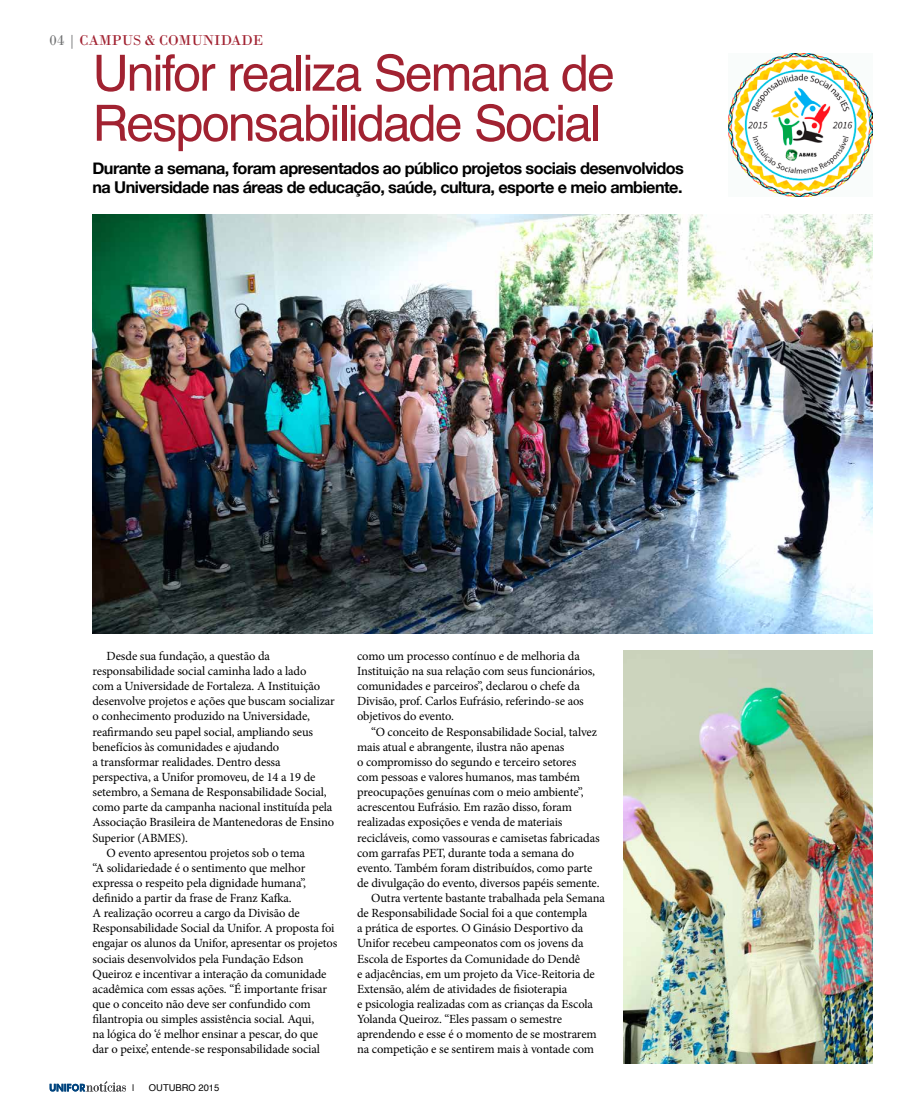
<style>
.page{position:relative;width:922px;height:1117px;background:#fff}
.page>*{position:absolute;margin:0;border:0;box-sizing:border-box;transform-origin:0 0}
.t1{font:50px/50px "Helvetica";letter-spacing:-.04em;color:#a12231}
.t2{font:700 16.25px/18.8px "Helvetica Neue";letter-spacing:-.035em;color:#000}
.t3{font:15px "Bodoni";color:#a12231}
.t4{font:12.5px/15.1px "Minion Pro";letter-spacing:-.01em;color:#000}
.t5{font:9.38px "Helvetica";color:#000}
.s1{color:#707172}
</style>
<div class="page">
<img style="left:92px;top:214px;width:780px;height:419px">
<img style="left:623px;top:650px;width:249px;height:413px">
<img style="left:728px;top:53px;width:144px;height:144px">
<svg style="left:50px;top:1081px;width:76px;height:10px"></svg>
<p class="t3" style="left:50px;top:31px;width:215px"><span class="s1">04 |</span> CAMPUS &amp; COMUNIDADE</p>
<h1 class="t1" style="left:92px;top:50px;width:524px">Unifor realiza Semana de<br>Responsabilidade Social</h1>
<h2 class="t2" style="left:92px;top:159px;width:593px">Durante a semana, foram apresentados ao público projetos sociais desenvolvidos na Universidade nas áreas de educação, saúde, cultura, esporte e meio ambiente.</h2>
<p class="t4" style="left:107px;top:648px;width:165px">Desde sua fundação, a questão da</p>
<p class="t4" style="left:92px;top:663px;width:215px">responsabilidade social caminha lado a lado</p>
<p class="t4" style="left:92px;top:678px;width:229px">com a Universidade de Fortaleza. A Instituição</p>
<p class="t4" style="left:92px;top:693px;width:244px">desenvolve projetos e ações que buscam socializar</p>
<p class="t4" style="left:92px;top:708px;width:219px">o conhecimento produzido na Universidade,</p>
<p class="t4" style="left:92px;top:723px;width:222px">reafirmando seu papel social, ampliando seus</p>
<p class="t4" style="left:92px;top:739px;width:188px">benefícios às comunidades e ajudando</p>
<p class="t4" style="left:92px;top:754px;width:190px">a transformar realidades. Dentro dessa</p>
<p class="t4" style="left:92px;top:769px;width:224px">perspectiva, a Unifor promoveu, de 14 a 19 de</p>
<p class="t4" style="left:92px;top:784px;width:236px">setembro, a Semana de Responsabilidade Social,</p>
<p class="t4" style="left:92px;top:799px;width:241px">como parte da campanha nacional instituída pela</p>
<p class="t4" style="left:92px;top:814px;width:243px">Associação Brasileira de Mantenedoras de Ensino</p>
<p class="t4" style="left:92px;top:829px;width:97px">Superior (ABMES).</p>
<p class="t4" style="left:107px;top:844px;width:200px">O evento apresentou projetos sob o tema</p>
<p class="t4" style="left:92px;top:860px;width:214px">“A solidariedade é o sentimento que melhor</p>
<p class="t4" style="left:92px;top:875px;width:215px">expressa o respeito pela dignidade humana”,</p>
<p class="t4" style="left:92px;top:890px;width:201px">definido a partir da frase de Franz Kafka.</p>
<p class="t4" style="left:92px;top:905px;width:209px">A realização ocorreu a cargo da Divisão de</p>
<p class="t4" style="left:92px;top:920px;width:243px">Responsabilidade Social da Unifor. A proposta foi</p>
<p class="t4" style="left:92px;top:935px;width:246px">engajar os alunos da Unifor, apresentar os projetos</p>
<p class="t4" style="left:92px;top:950px;width:212px">sociais desenvolvidos pela Fundação Edson</p>
<p class="t4" style="left:92px;top:965px;width:235px">Queiroz e incentivar a interação da comunidade</p>
<p class="t4" style="left:92px;top:981px;width:236px">acadêmica com essas ações. “É importante frisar</p>
<p class="t4" style="left:92px;top:996px;width:220px">que o conceito não deve ser confundido com</p>
<p class="t4" style="left:92px;top:1011px;width:223px">filantropia ou simples assistência social. Aqui,</p>
<p class="t4" style="left:92px;top:1026px;width:227px">na lógica do ‘é melhor ensinar a pescar, do que</p>
<p class="t4" style="left:92px;top:1041px;width:229px">dar o peixe’, entende-se responsabilidade social</p>
<p class="t5" style="left:132px;top:1080px;width:4px">|</p>
<p class="t5" style="left:149px;top:1080px;width:72px">OUTUBRO 2015</p>
<p class="t4" style="left:357px;top:648px;width:239px">como um processo contínuo e de melhoria da Instituição na sua relação com seus funcionários, comunidades e parceiros”, declarou o chefe da Divisão, prof. Carlos Eufrásio, referindo-se aos objetivos do evento.</p>
<p class="t4" style="left:371px;top:723px;width:227px">“O conceito de Responsabilidade Social, talvez</p>
<p class="t4" style="left:357px;top:739px;width:208px">mais atual e abrangente, ilustra não apenas</p>
<p class="t4" style="left:357px;top:754px;width:221px">o compromisso do segundo e terceiro setores</p>
<p class="t4" style="left:357px;top:769px;width:224px">com pessoas e valores humanos, mas também</p>
<p class="t4" style="left:357px;top:784px;width:228px">preocupações genuínas com o meio ambiente”,</p>
<p class="t4" style="left:357px;top:799px;width:216px">acrescentou Eufrásio. Em razão disso, foram</p>
<p class="t4" style="left:357px;top:814px;width:207px">realizadas exposições e venda de materiais</p>
<p class="t4" style="left:357px;top:829px;width:244px">recicláveis, como vassouras e camisetas fabricadas</p>
<p class="t4" style="left:357px;top:844px;width:218px">com garrafas PET, durante toda a semana do</p>
<p class="t4" style="left:357px;top:860px;width:237px">evento. Também foram distribuídos, como parte</p>
<p class="t4" style="left:357px;top:875px;width:244px">de divulgação do evento, diversos papéis semente.</p>
<p class="t4" style="left:371px;top:890px;width:235px">Outra vertente bastante trabalhada pela Semana</p>
<p class="t4" style="left:357px;top:905px;width:231px">de Responsabilidade Social foi a que contempla</p>
<p class="t4" style="left:357px;top:920px;width:228px">a prática de esportes. O Ginásio Desportivo da</p>
<p class="t4" style="left:357px;top:935px;width:228px">Unifor recebeu campeonatos com os jovens da</p>
<p class="t4" style="left:357px;top:950px;width:224px">Escola de Esportes da Comunidade do Dendê</p>
<p class="t4" style="left:357px;top:965px;width:239px">e adjacências, em um projeto da Vice-Reitoria de</p>
<p class="t4" style="left:357px;top:981px;width:212px">Extensão, além de atividades de fisioterapia</p>
<p class="t4" style="left:357px;top:996px;width:237px">e psicologia realizadas com as crianças da Escola</p>
<p class="t4" style="left:357px;top:1011px;width:206px">Yolanda Queiroz. “Eles passam o semestre</p>
<p class="t4" style="left:357px;top:1026px;width:241px">aprendendo e esse é o momento de se mostrarem</p>
<p class="t4" style="left:357px;top:1041px;width:238px">na competição e se sentirem mais à vontade com</p>
</div>
